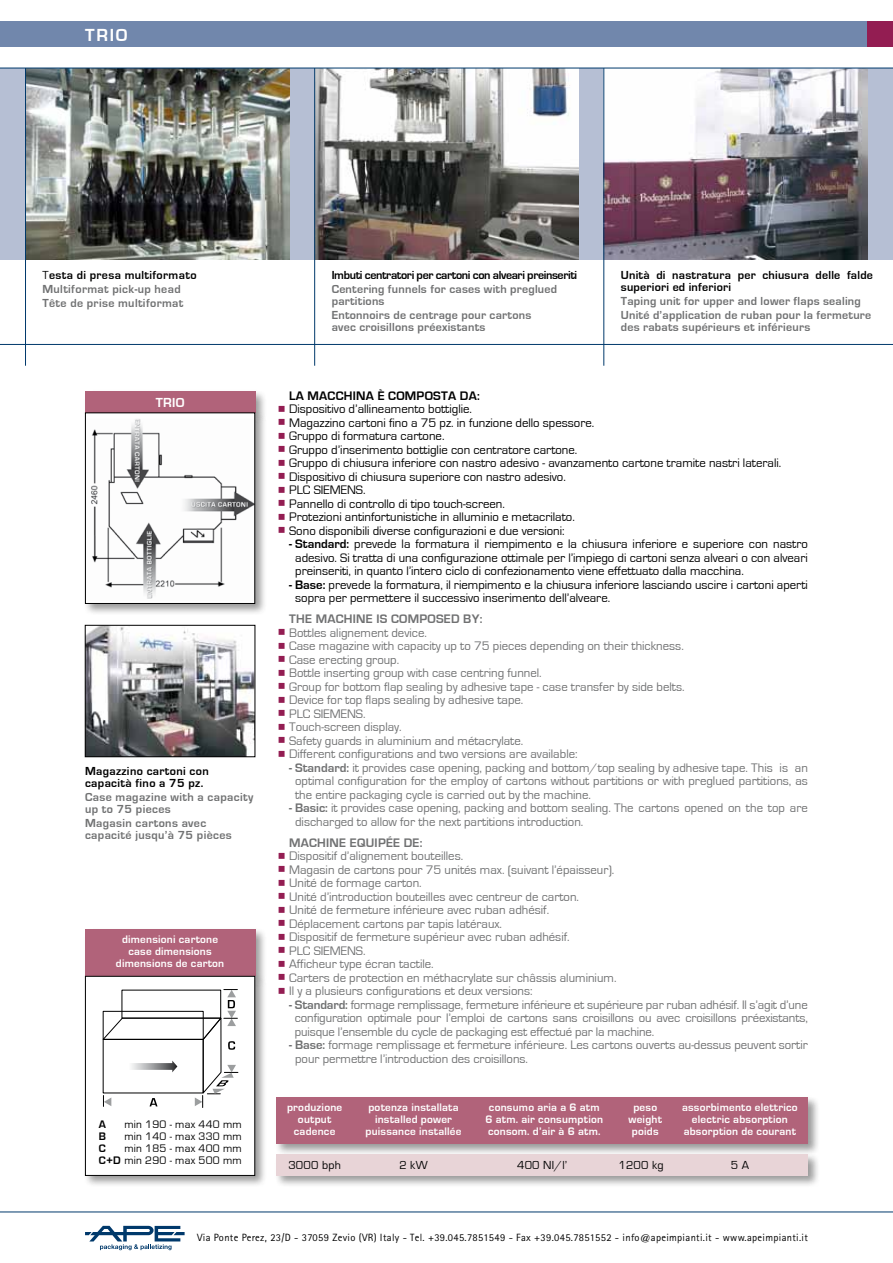
<style>
.page{position:relative;width:893px;height:1263px;background:#fff}
.page>*{position:absolute;margin:0;border:0;box-sizing:border-box;transform-origin:0 0}
.t1{font:700 18px "Eurostile";color:#fff}
.t2{font:700 13.5px "Eurostile";color:#fff}
.t3{font:12.75px/13.5px "Eurostile";color:#707172}
.t4{font:12.75px/13.5px "Eurostile";color:#000}
.t5{font:700 12.75px "Eurostile";letter-spacing:.02em;color:#707172}
.t6{font:700 12.75px "Eurostile";letter-spacing:.02em;color:#000}
.t7{font:700 12px/12px "Eurostile";letter-spacing:.02em;color:#707172}
.t8{font:700 12px/12px "Eurostile";letter-spacing:.02em;color:#000}
.t9{font:700 12px "Eurostile";letter-spacing:-.03em;color:#000}
.t10{font:12px "Eurostile";letter-spacing:.02em;color:#000}
.t11{font:700 11.25px/12px "Eurostile";letter-spacing:.02em;color:#fff;text-align:center}
.t12{font:11.25px/12px "Eurostile";letter-spacing:.02em;color:#000;text-align:right}
.t13{font:700 11.25px "Eurostile";color:#000}
.t14{font:10.5px "Rotis Sans Serif";letter-spacing:.03em;color:#000}
.s1{font-weight:400;color:#000}
.s2{color:#000}
.s3{font-weight:700}
</style>
<div class="page">
<div style="left:0;top:68px;width:893px;height:191px;background:#b6bfd4"></div>
<img style="left:26px;top:69px;width:263px;height:190px">
<img style="left:604px;top:69px;width:263px;height:190px">
<img style="left:315px;top:69px;width:263px;height:190px">
<div style="left:0;top:21px;width:893px;height:26px;background:#7187ac"></div>
<hr style="left:0;top:344px;width:893px;height:1px;background:#00396b">
<div style="left:867px;top:21px;width:26px;height:26px;background:#931d52"></div>
<hr style="left:0;top:1211px;width:893px;height:1px;background:#00396b">
<hr style="left:314px;top:68px;width:1px;height:298px;background:#00396b">
<hr style="left:603px;top:68px;width:1px;height:298px;background:#00396b">
<hr style="left:0;top:68px;width:893px;height:1px;background:#00396b">
<hr style="left:25px;top:68px;width:1px;height:298px;background:#00396b">
<div style="left:83px;top:389px;width:184px;height:36px;background:#000;opacity:.4"></div>
<div style="left:85px;top:391px;width:170px;height:21px;background:#b1637a"></div>
<div style="left:83px;top:410px;width:184px;height:206px;background:#000;opacity:.4"></div>
<img style="left:87px;top:415px;width:166px;height:185px">
<div style="left:85px;top:412px;width:170px;height:192px;border:1px solid #000"></div>
<div style="left:83px;top:927px;width:184px;height:61px;background:#000;opacity:.4"></div>
<div style="left:85px;top:929px;width:170px;height:47px;background:#b1637a"></div>
<div style="left:83px;top:974px;width:184px;height:214px;background:#000;opacity:.4"></div>
<div style="left:85px;top:976px;width:170px;height:199px;background:#fff"></div>
<div style="left:85px;top:976px;width:170px;height:200px;border:1px solid #000"></div>
<div style="left:274px;top:1095px;width:546px;height:61px;background:#000;opacity:.4"></div>
<div style="left:276px;top:1097px;width:532px;height:47px;background:#b1637a"></div>
<div style="left:274px;top:1152px;width:546px;height:36px;background:#000;opacity:.4"></div>
<div style="left:276px;top:1154px;width:532px;height:22px;background:#e8d4d7"></div>
<svg style="left:102px;top:989px;width:136px;height:118px"></svg>
<img style="left:87px;top:627px;width:166px;height:128px">
<div style="left:85px;top:625px;width:170px;height:132px;border:1px solid #000"></div>
<svg style="left:85px;top:1226px;width:100px;height:24px"></svg>
<h1 class="t1" style="left:85px;top:25px;width:44px">trio</h1>
<p class="t7" style="left:43px;top:268px;width:156px;line-height:14.1px"><span class="s1">T</span><span class="s2">esta di presa multiformato<br></span>Multiformat pick-up head<br>Tête de prise multiformat</p>
<p class="t9" style="left:332px;top:269px;width:247px">Imbuti centratori per cartoni con alveari preinseriti</p>
<p class="t7" style="left:332px;top:283px;width:227px">Centering funnels for cases with preglued partitions</p>
<p class="t7" style="left:332px;top:310px;width:201px">Entonnoirs de centrage pour cartons avec croisillons préexistants</p>
<p class="t8" style="left:621px;top:269px;width:254px">Unità di nastratura per chiusura delle falde superiori ed inferiori</p>
<p class="t7" style="left:621px;top:294px;width:252px;line-height:14.1px">Taping unit for upper and lower flaps sealing<br>Unité d’application de ruban pour la fermeture</p>
<p class="t7" style="left:621px;top:322px;width:191px">des rabats supérieurs et inférieurs</p>
<p class="t2" style="left:156px;top:395px;width:9px">TRIO</p>
<p class="t8" style="left:85px;top:765px;width:125px">Magazzino cartoni con capacità fino a 75 pz.</p>
<p class="t7" style="left:85px;top:791px;width:170px">Case magazine with a capacity up to 75 pieces</p>
<p class="t7" style="left:85px;top:817px;width:148px">Magasin cartons avec capacité jusqu’à 75 pièces</p>
<p class="t11" style="left:116px;top:933px;width:110px">dimensioni cartone case dimensions dimensions de carton</p>
<p class="t13" style="left:99px;top:1118px;width:9px">A</p>
<p class="t12" style="left:124px;top:1118px;width:119px">min 190 - max 440 mm</p>
<p class="t13" style="left:99px;top:1130px;width:9px">B</p>
<p class="t12" style="left:124px;top:1130px;width:119px">min 140 - max 330 mm</p>
<p class="t13" style="left:99px;top:1142px;width:8px">C</p>
<p class="t12" style="left:99px;top:1142px;width:144px">min 185 - max 400 mm<br><span class="s3">C+D</span> min 290 - max 500 mm</p>
<p class="t6" style="left:289px;top:389px;width:192px">La macchina è composta da:</p>
<p class="t4" style="left:289px;top:402px;width:494px">Dispositivo d’allineamento bottiglie.<br>Magazzino cartoni fino a 75 pz. in funzione dello spessore.<br>Gruppo di formatura cartone.<br>Gruppo d’inserimento bottiglie con centratore cartone.<br>Gruppo di chiusura inferiore con nastro adesivo - avanzamento cartone tramite nastri laterali.<br>Dispositivo di chiusura superiore con nastro adesivo.<br>PLC SIEMENS.<br>Pannello di controllo di tipo touch-screen.<br>Protezioni antinfortunistiche in alluminio e metacrilato.<br>Sono disponibili diverse configurazioni e due versioni:</p>
<p class="t4" style="left:295px;top:537px;width:514px;text-align:justify;text-indent:-6px"><span class="s3">- Standard:</span> prevede la formatura il riempimento e la chiusura inferiore e superiore con nastro adesivo. Si tratta di una configurazione ottimale per l’impiego di cartoni senza alveari o con alveari preinseriti, in quanto l’intero ciclo di confezionamento viene effettuato dalla macchina.</p>
<p class="t4" style="left:295px;top:578px;width:514px;text-indent:-6px"><span class="s3">- Base:</span> prevede la formatura, il riempimento e la chiusura inferiore lasciando uscire i cartoni aperti sopra per permettere il successivo inserimento dell’alveare.</p>
<p class="t5" style="left:276px;top:612px;width:10px">THE</p>
<p class="t5" style="left:316px;top:612px;width:121px">MachinE IS COMPOSED</p>
<p class="t5" style="left:463px;top:612px;width:21px">BY:</p>
<p class="t3" style="left:289px;top:626px;width:397px">Bottles alignement device.<br>Case magazine with capacity up to 75 pieces depending on their thickness.<br>Case erecting group.<br>Bottle inserting group with case centring funnel.<br>Group for bottom flap sealing by adhesive tape - case transfer by side belts.<br>Device for top flaps sealing by adhesive tape.<br>PLC SIEMENS.<br>Touch-screen display.<br>Safety guards in aluminium and métacrylate.<br>Different configurations and two versions are available:</p>
<p class="t3" style="left:295px;top:761px;width:514px;text-align:justify;text-indent:-6px"><span class="s3">- Standard:</span> it provides case opening, packing and bottom/top sealing by adhesive tape. This is an optimal configuration for the employ of cartons without partitions or with preglued partitions, as the entire packaging cycle is carried out by the machine.</p>
<p class="t3" style="left:295px;top:802px;width:514px;text-indent:-6px"><span class="s3">- Basic:</span> it provides case opening, packing and bottom sealing. The cartons opened on the top are discharged to allow for the next partitions introduction.</p>
<p class="t5" style="left:276px;top:836px;width:12px">MA</p>
<p class="t5" style="left:309px;top:836px;width:17px">CHINE</p>
<p class="t5" style="left:350px;top:836px;width:74px">EQUIPÉE DE:</p>
<p class="t3" style="left:289px;top:849px;width:329px">Dispositif d’alignement bouteilles.<br>Magasin de cartons pour 75 unités max. (suivant l’épaisseur).<br>Unité de formage carton.<br>Unité d’introduction bouteilles avec centreur de carton.<br>Unité de fermeture inférieure avec ruban adhésif.<br>Déplacement cartons par tapis latéraux.<br>Dispositif de fermeture supérieur avec ruban adhésif.<br>PLC SIEMENS.<br>Afficheur type écran tactile.<br>Carters de protection en méthacrylate sur châssis aluminium.<br>Il y a plusieurs configurations et deux versions:</p>
<p class="t3" style="left:295px;top:998px;width:514px;text-align:justify;text-indent:-6px"><span class="s3">- Standard:</span> formage remplissage, fermeture inférieure et supérieure par ruban adhésif. Il s’agit d’une configuration optimale pour l’emploi de cartons sans croisillons ou avec croisillons préexistants, puisque l’ensemble du cycle de packaging est effectué par la machine.</p>
<p class="t3" style="left:295px;top:1039px;width:514px;text-indent:-6px"><span class="s3">- Base:</span> formage remplissage et fermeture inférieure. Les cartons ouverts au-dessus peuvent sortir pour permettre l’introduction des croisillons.</p>
<p class="t11" style="left:287px;top:1101px;width:57px">produzione output cadence</p>
<p class="t11" style="left:365px;top:1101px;width:98px">potenza installata installed power puissance installée</p>
<p class="t11" style="left:485px;top:1101px;width:119px">consumo aria a 6 atm<br>6 atm. air consumption consom. d’air à 6 atm.</p>
<p class="t11" style="left:628px;top:1101px;width:35px">peso weight poids</p>
<p class="t11" style="left:682px;top:1101px;width:117px">assorbimento elettrico electric absorption absorption de courant</p>
<p class="t10" style="left:288px;top:1158px;width:54px">3000 bph</p>
<p class="t10" style="left:399px;top:1158px;width:30px">2 kW</p>
<p class="t10" style="left:517px;top:1158px;width:52px">400 NI/l’</p>
<p class="t10" style="left:618px;top:1158px;width:47px">1200 kg</p>
<p class="t10" style="left:731px;top:1158px;width:20px">5 A</p>
<p class="t14" style="left:197px;top:1231px;width:612px">Via Ponte Perez, 23/D - 37059 Zevio (VR) Italy - Tel. +39.045.7851549 - Fax +39.045.7851552 - info@apeimpianti.it - www.apeimpianti.it</p>
</div>
